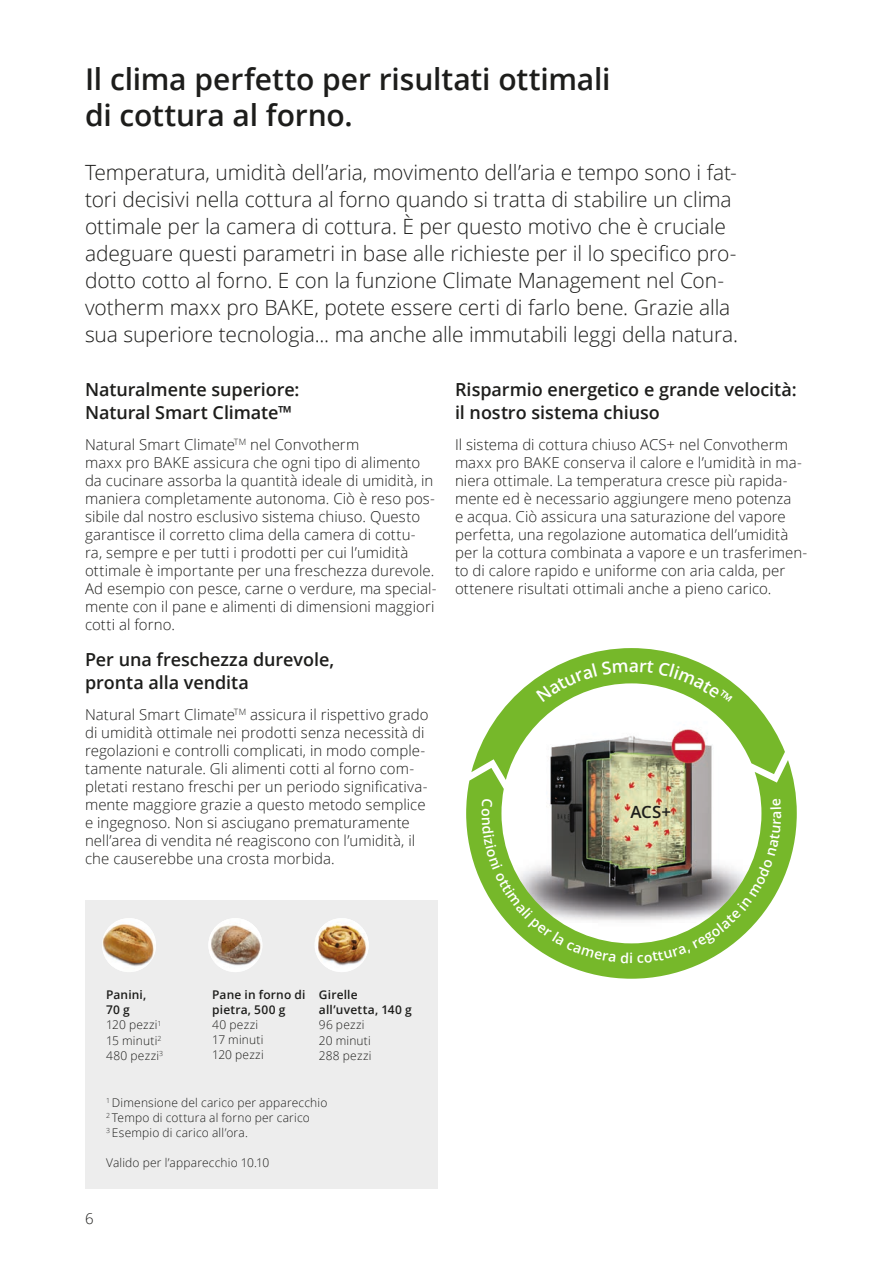
<style>
.page{position:relative;width:893px;height:1263px;background:#fff}
.page>*{position:absolute;margin:0;border:0;box-sizing:border-box;transform-origin:0 0}
.Open_Sans_Semibold_2{font:600 30px/36px "Open Sans";letter-spacing:-.005em;color:#1d1d1b}
.Open_Sans_Light_14pt{font:300 21px/27px "Open Sans";letter-spacing:-.005em;color:#1d1d1b}
.Open_Sans_Semibold_1{font:600 18px/22.5px "Open Sans";letter-spacing:-.005em;color:#1d1d1b}
.t1{font:600 16.95px "Open Sans";color:#1d1d1b}
.Open_Sans_Light_10pt{font:300 15px/18px "Open Sans";letter-spacing:.005em;color:#1d1d1b}
.Open_Sans_Light_8pt{font:300 12px "Open Sans";letter-spacing:.015em;color:#1d1d1b}
.Open_Sans_Light_8pt-2{font:600 12px/15px "Open Sans";letter-spacing:.015em;color:#1d1d1b}
</style>
<div class="page">
<div style="left:85px;top:900px;width:353px;height:288px;background:#ededed"></div>
<img style="left:315px;top:918px;width:54px;height:54px;border-radius:27px">
<img style="left:208px;top:918px;width:54px;height:54px;border-radius:27px">
<img style="left:102px;top:918px;width:54px;height:54px;border-radius:27px">
<svg style="left:466px;top:760px;width:331px;height:219px"></svg>
<svg style="left:471px;top:648px;width:314px;height:132px"></svg>
<svg style="left:482px;top:799px;width:299px;height:164px"></svg>
<p class="Open_Sans_Semibold_2" style="left:85px;top:60px;width:527px">Il clima perfetto per risultati ottimali di cottura al forno.</p>
<p class="Open_Sans_Light_14pt" style="left:85px;top:158px;width:655px">Temperatura, umidità dell’aria, movimento dell’aria e tempo sono i fat&shy;tori decisivi nella cottura al forno quando si tratta di stabilire un clima ottimale per la camera di cottura. È per questo motivo che è cruciale adeguare questi parametri in base alle richieste per il lo specifico pro&shy;dotto cotto al forno. E con la funzione Climate Management nel Con&shy;votherm maxx pro BAKE, potete essere certi di farlo bene. Grazie alla sua superiore tecnologia... ma anche alle immutabili leggi della natura.</p>
<p class="Open_Sans_Semibold_1" style="left:85px;top:378px;width:216px">Naturalmente superiore:<br>Natural Smart Climate™</p>
<p class="Open_Sans_Light_10pt" style="left:85px;top:435px;width:353px">Natural Smart Climate<sup>TM</sup> nel Convotherm<br>maxx pro BAKE assicura che ogni tipo di alimento da cucinare assorba la quantità ideale di umidità, in maniera completamente autonoma. Ciò è reso pos&shy;sibile dal nostro esclusivo sistema chiuso. Questo garantisce il corretto clima della camera di cottu-<br>ra, sempre e per tutti i prodotti per cui l’umidità ottimale è importante per una freschezza durevole.<br>Ad esempio con pesce, carne o verdure, ma special&shy;mente con il pane e alimenti di dimensioni maggiori cotti al forno.</p>
<p class="Open_Sans_Semibold_1" style="left:85px;top:648px;width:251px">Per una freschezza durevole, pronta alla vendita</p>
<p class="Open_Sans_Light_10pt" style="left:85px;top:705px;width:345px">Natural Smart Climate<sup>TM</sup> assicura il rispettivo grado di umidità ottimale nei prodotti senza necessità di regolazioni e controlli complicati, in modo comple&shy;tamente naturale. Gli alimenti cotti al forno com&shy;pletati restano freschi per un periodo significativa&shy;mente maggiore grazie a questo metodo semplice e ingegnoso. Non si asciugano prematuramente nell’area di vendita né reagiscono con l’umidità, il che causerebbe una crosta morbida.</p>
<p class="Open_Sans_Semibold_1" style="left:455px;top:378px;width:343px">Risparmio energetico e grande velocità: il nostro sistema chiuso</p>
<p class="Open_Sans_Light_10pt" style="left:455px;top:435px;width:354px">Il sistema di cottura chiuso ACS+ nel Convotherm maxx pro BAKE conserva il calore e l’umidità in ma&shy;niera ottimale. La temperatura cresce più rapida&shy;mente ed è necessario aggiungere meno potenza<br>e acqua. Ciò assicura una saturazione del vapore perfetta, una regolazione automatica dell’umidità per la cottura combinata a vapore e un trasferimen&shy;to di calore rapido e uniforme con aria calda, per ottenere risultati ottimali anche a pieno carico.</p>
<p class="t1" style="left:630px;top:800px;width:42px">ACS+</p>
<p class="Open_Sans_Light_8pt-2" style="left:106px;top:987px;width:42px">Panini,<br>70 g</p>
<p class="Open_Sans_Light_8pt" style="left:106px;top:1017px;width:57px">120 pezzi<sup>1</sup></p>
<p class="Open_Sans_Light_8pt" style="left:106px;top:1032px;width:57px">15 minuti<sup>2</sup></p>
<p class="Open_Sans_Light_8pt" style="left:106px;top:1047px;width:59px">480 pezzi<sup>3</sup></p>
<p class="Open_Sans_Light_8pt-2" style="left:212px;top:987px;width:95px">Pane in forno di pietra, 500 g</p>
<p class="Open_Sans_Light_8pt" style="left:212px;top:1017px;width:47px">40 pezzi</p>
<p class="Open_Sans_Light_8pt" style="left:212px;top:1032px;width:53px">17 minuti</p>
<p class="Open_Sans_Light_8pt" style="left:212px;top:1047px;width:53px">120 pezzi</p>
<p class="Open_Sans_Light_8pt-2" style="left:319px;top:987px;width:95px">Girelle all’uvetta, 140 g</p>
<p class="Open_Sans_Light_8pt" style="left:319px;top:1017px;width:47px">96 pezzi</p>
<p class="Open_Sans_Light_8pt" style="left:319px;top:1032px;width:54px">20 minuti</p>
<p class="Open_Sans_Light_8pt" style="left:319px;top:1047px;width:54px">288 pezzi</p>
<p class="Open_Sans_Light_8pt" style="left:106px;top:1095px;width:223px"><sup>1</sup> Dimensione del carico per apparecchio</p>
<p class="Open_Sans_Light_8pt" style="left:106px;top:1110px;width:205px"><sup>2</sup> Tempo di cottura al forno per carico</p>
<p class="Open_Sans_Light_8pt" style="left:106px;top:1125px;width:143px"><sup>3</sup> Esempio di carico all’ora.</p>
<p class="Open_Sans_Light_8pt" style="left:106px;top:1155px;width:165px">Valido per l’apparecchio 10.10</p>
<p class="Open_Sans_Light_10pt" style="left:85px;top:1209px;width:10px">6</p>
</div>
